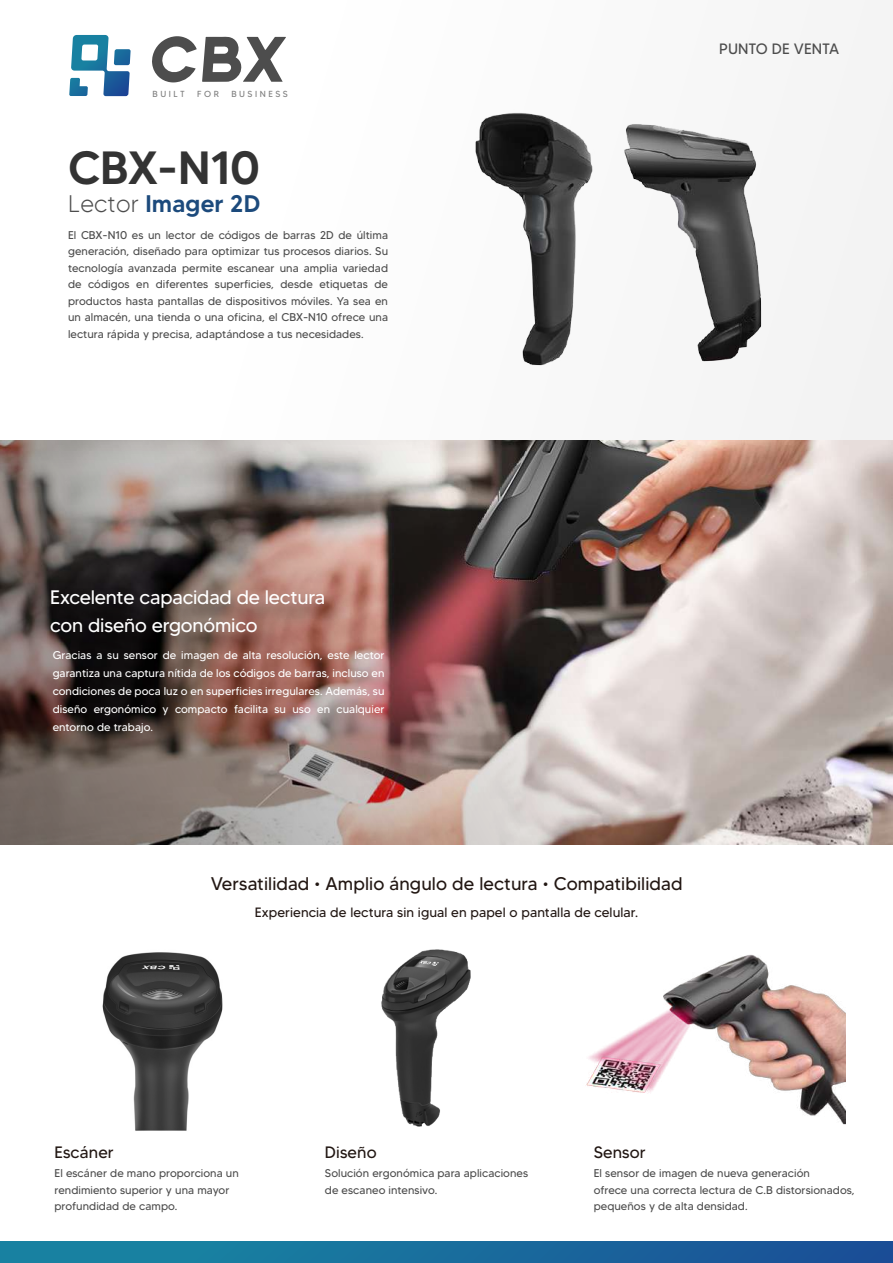
<style>
.page{position:relative;width:893px;height:1263px;background:#fff}
.page>*{position:absolute;margin:0;border:0;box-sizing:border-box;transform-origin:0 0}
.t1{font:500 46.5px "MADETOMMY";letter-spacing:-.01em;color:#333}
.t2{font:500 24px "MADETOMMY";letter-spacing:.005em;color:#1c4a7c}
.t3{font:19.5px/28px "MADETOMMY";letter-spacing:-.01em;color:#fff}
.t4{font:18.3px "MADETOMMY";letter-spacing:.005em;color:#221713}
.t5{font:16.5px "MADETOMMY";letter-spacing:.005em;color:#221713}
.t6{font:15px "MADETOMMY";color:#4d4d4d}
.t7{font:13.5px "MADETOMMY";letter-spacing:.005em;color:#221713}
.t8{font:11.25px/16.5px "MADETOMMY";letter-spacing:.005em;color:#4d4d4d}
.t9{font:11.25px/18px "MADETOMMY";letter-spacing:.005em;color:#fff;text-align:justify}
.t10{font:8.85px "MADE Tommy Soft";letter-spacing:.29em;color:#808080}
.s1{font-weight:300;color:#4d4d4d}
</style>
<div class="page">
<img style="left:102px;top:952px;width:121px;height:179px">
<img style="left:586px;top:954px;width:259px;height:171px">
<div style="left:0;top:1242px;width:893px;height:21px;background:linear-gradient(to right,#188aa3,#1a4f97)"></div>
<svg style="left:152px;top:36px;width:134px;height:46px"></svg>
<svg style="left:69px;top:35px;width:62px;height:61px"></svg>
<img style="left:475px;top:112px;width:81px;height:254px">
<img style="left:556px;top:91px;width:288px;height:288px">
<img style="left:381px;top:949px;width:90px;height:178px">
<img style="left:729px;top:440px;width:164px;height:404px">
<img style="left:0;top:440px;width:729px;height:404px">
<img style="left:38px;top:575px;width:320px;height:95px">
<p class="t10" style="left:153px;top:88px;width:34px">BUILT</p>
<p class="t10" style="left:197px;top:88px;width:23px">FOR</p>
<p class="t10" style="left:231px;top:88px;width:58px">BUSINESS</p>
<h1 class="t1" style="left:68px;top:139px;width:193px">CBX-N10</h1>
<h2 class="t2" style="left:68px;top:188px;width:194px"><span class="s1">Lector</span> Imager 2D</h2>
<p class="t8" style="left:68px;top:227px;width:322px;text-align:justify">El CBX-N10 es un lector de códigos de barras 2D de última generación, diseñado para optimizar tus procesos diarios. Su tecnología avanzada permite escanear una amplia variedad de códigos en diferentes superficies, desde etiquetas de productos hasta pantallas de dispositivos móviles. Ya sea en un almacén, una tienda o una oficina, el CBX-N10 ofrece una lectura rápida y precisa, adaptándose a tus necesidades.</p>
<h3 class="t6" style="left:719px;top:39px;width:122px">PUNTO DE VENTA</h3>
<h3 class="t3" style="left:50px;top:583px;width:276px">Excelente capacidad de lectura con diseño ergonómico</h3>
<p class="t9" style="left:53px;top:646px;width:333px">Gracias a su sensor de imagen de alta resolución, este lector garantiza una captura nítida de los códigos de barras, incluso en condiciones de poca luz o en superficies irregulares. Además, su diseño ergonómico y compacto facilita su uso en cualquier entorno de trabajo.</p>
<h3 class="t4" style="left:211px;top:872px;width:473px">Versatilidad • Amplio ángulo de lectura • Compatibilidad</h3>
<p class="t7" style="left:255px;top:904px;width:385px">Experiencia de lectura sin igual en papel o pantalla de celular.</p>
<h3 class="t5" style="left:54px;top:1142px;width:61px">Escáner</h3>
<p class="t8" style="left:54px;top:1165px;width:186px">El escáner de mano proporciona un rendimiento superior y una mayor profundidad de campo.</p>
<h3 class="t5" style="left:325px;top:1142px;width:53px">Diseño</h3>
<p class="t8" style="left:325px;top:1165px;width:205px">Solución ergonómica para aplicaciones de escaneo intensivo.</p>
<h3 class="t5" style="left:594px;top:1142px;width:54px">Sensor</h3>
<p class="t8" style="left:594px;top:1165px;width:262px">El sensor de imagen de nueva generación<br>ofrece una correcta lectura de C.B distorsionados, pequeños y de alta densidad.</p>
</div>
